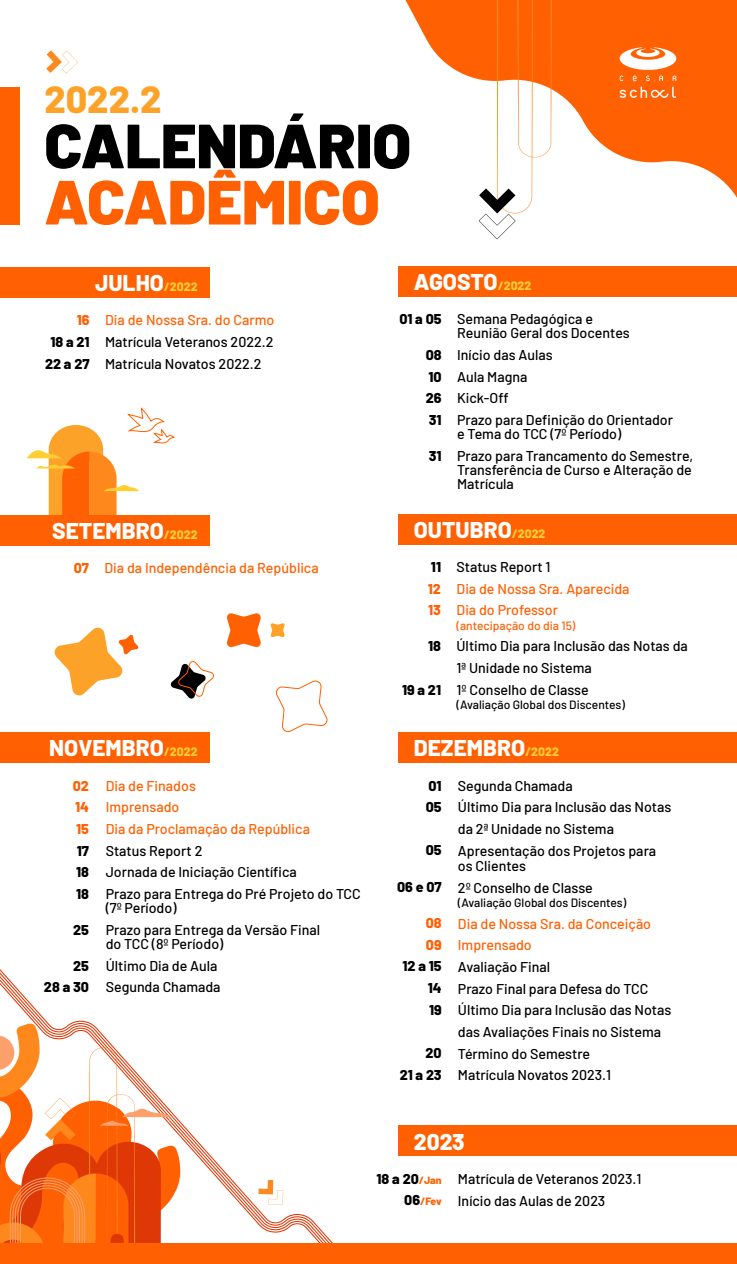
<style>
.page{position:relative;width:737px;height:1264px;background:#fff}
.page>*{position:absolute;margin:0;border:0;box-sizing:border-box;transform-origin:0 0}
.t1{font:900 62.3px "Barlow";color:#000}
.t2{font:900 62.3px "Barlow";color:#ff6002}
.t3{font:800 37.71px "Barlow";color:#fda228}
.t4{font:800 22.75px "Barlow";color:#fff}
.t5{font:500 14.17px/21.6px "Barlow";color:#000}
.t6{font:500 14.17px/21.6px "Barlow";color:#ff6002}
.t7{font:800 14.17px/21.6px "Barlow";color:#000;text-align:justify}
.t8{font:800 14.17px/21.6px "Barlow";color:#ff6002}
.t9{font:500 11.99px "Barlow";color:#000}
.t10{font:500 11.99px "Barlow";color:#ff6002}
.t11{font:800 10.5px "Barlow";color:#ff6002}
.s1{font-size:12.16px;color:#ffce33}
.s2{font-weight:800}
.s3{font-size:10.5px;color:#ff6002}
.s4{font-size:14.17px;color:#000}
</style>
<div class="page">
<div style="left:0;top:87px;width:20px;height:137px;background:#ff6002"></div>
<div style="left:398px;top:266px;width:339px;height:30px;background:#ff6002"></div>
<div style="left:398px;top:514px;width:339px;height:30px;background:#ff6002"></div>
<div style="left:0;top:267px;width:209px;height:30px;background:#ff6002"></div>
<div style="left:0;top:515px;width:209px;height:30px;background:#ff6002"></div>
<div style="left:0;top:732px;width:209px;height:30px;background:#ff6002"></div>
<div style="left:398px;top:732px;width:339px;height:30px;background:#ff6002"></div>
<div style="left:398px;top:1125px;width:339px;height:30px;background:#ff6002"></div>
<svg style="left:46px;top:50px;width:32px;height:23px"></svg>
<svg style="left:405px;top:0;width:332px;height:240px"></svg>
<svg style="left:478px;top:0;width:74px;height:239px"></svg>
<div style="left:655px;top:0;width:82px;height:104px;background:#ff6002"></div>
<svg style="left:619px;top:47px;width:57px;height:23px"></svg>
<svg style="left:619px;top:76px;width:57px;height:22px"></svg>
<svg style="left:26px;top:408px;width:149px;height:107px"></svg>
<svg style="left:170px;top:661px;width:44px;height:38px"></svg>
<svg style="left:226px;top:613px;width:35px;height:34px"></svg>
<svg style="left:270px;top:623px;width:15px;height:14px"></svg>
<svg style="left:276px;top:680px;width:52px;height:53px"></svg>
<svg style="left:54px;top:627px;width:85px;height:69px"></svg>
<div style="left:0;top:1242px;width:737px;height:21px;background:#ff6002"></div>
<svg style="left:0;top:969px;width:392px;height:274px"></svg>
<h2 class="t3" style="left:44px;top:71px;width:119px">2022.2</h2>
<h1 class="t1" style="left:44px;top:99px;width:368px">CALENDÁRIO</h1>
<h1 class="t2" style="left:44px;top:155px;width:337px">ACADÊMICO</h1>
<h3 class="t4" style="left:95px;top:266px;width:104px">JULHO<span class="s1">/2022</span></h3>
<p class="t8" style="left:77px;top:308px;width:14px">16</p>
<p class="t7" style="left:45px;top:330px;width:46px;text-align:center">18 a 21<br>22 a 27</p>
<p class="t6" style="left:105px;top:308px;width:170px">Dia de Nossa Sra. do Carmo</p>
<p class="t5" style="left:105px;top:330px;width:170px">Matrícula Veteranos 2022.2<br>Matrícula Novatos 2022.2</p>
<h3 class="t4" style="left:52px;top:514px;width:147px">SETEMBRO<span class="s1">/2022</span></h3>
<p class="t6" style="left:74px;top:556px;width:247px"><span class="s2">07</span> Dia da Independência da República</p>
<h3 class="t4" style="left:414px;top:265px;width:119px">AGOSTO<span class="s1">/2022</span></h3>
<p class="t7" style="left:399px;top:307px;width:44px">01 a 05</p>
<p class="t7" style="left:426px;top:343px;width:17px">08<br>10<br>26<br>31</p>
<p class="t7" style="left:429px;top:443px;width:14px">31</p>
<p class="t5" style="left:457px;top:310px;width:174px;line-height:14.2px">Semana Pedagógica e<br>Reunião Geral dos Docentes</p>
<p class="t5" style="left:457px;top:343px;width:217px">Início das Aulas<br>Aula Magna<br>Kick-Off<br>Prazo para Definição do Orientador</p>
<p class="t5" style="left:457px;top:422px;width:237px">e Tema do TCC (7º Período)<br>Prazo para Trancamento do Semestre,</p>
<p class="t5" style="left:457px;top:461px;width:236px;line-height:14.2px">Transferência de Curso e Alteração de<br>Matrícula</p>
<h3 class="t4" style="left:414px;top:512px;width:133px">OUTUBRO<span class="s1">/2022</span></h3>
<p class="t7" style="left:431px;top:555px;width:12px">11</p>
<p class="t8" style="left:428px;top:576px;width:15px">12<br>13</p>
<p class="t7" style="left:428px;top:634px;width:14px">18</p>
<p class="t7" style="left:402px;top:677px;width:40px">19 a 21</p>
<p class="t5" style="left:456px;top:555px;width:95px">Status Report 1</p>
<p class="t6" style="left:456px;top:576px;width:175px">Dia de Nossa Sra. Aparecida<br>Dia do Professor</p>
<p class="t10" style="left:456px;top:616px;width:120px">(antecipação do dia 15)</p>
<p class="t5" style="left:456px;top:634px;width:233px">Último Dia para Inclusão das Notas da<br>1ª Unidade no Sistema<br>1º Conselho de Classe</p>
<p class="t9" style="left:456px;top:695px;width:170px">(Avaliação Global dos Discentes)</p>
<h3 class="t4" style="left:49px;top:731px;width:150px">NOVEMBRO<span class="s1">/2022</span></h3>
<p class="t8" style="left:73px;top:773px;width:18px;text-align:justify">02<br>14<br>15</p>
<p class="t7" style="left:76px;top:838px;width:14px">17<br>18<br>18</p>
<p class="t7" style="left:73px;top:917px;width:17px">25</p>
<p class="t7" style="left:44px;top:953px;width:47px;text-align:right">25<br>28 a 30</p>
<p class="t6" style="left:106px;top:773px;width:206px">Dia de Finados<br>Imprensado<br>Dia da Proclamação da República</p>
<p class="t5" style="left:106px;top:838px;width:257px">Status Report 2<br>Jornada de Iniciação Científica<br>Prazo para Entrega do Pré Projeto do TCC</p>
<p class="t5" style="left:106px;top:895px;width:216px">(7º Período)<br>Prazo para Entrega da Versão Final</p>
<p class="t5" style="left:106px;top:931px;width:119px">do TCC (8º Período)<br>Último Dia de Aula<br>Segunda Chamada</p>
<h3 class="t4" style="left:414px;top:731px;width:147px">DEZEMBRO<span class="s1">/2022</span></h3>
<p class="t7" style="left:426px;top:773px;width:17px;line-height:21px">01<br>05</p>
<p class="t7" style="left:426px;top:837px;width:17px">05</p>
<p class="t7" style="left:397px;top:875px;width:46px">06 e 07</p>
<p class="t8" style="left:426px;top:911px;width:17px">08<br>09</p>
<p class="t7" style="left:428px;top:954px;width:15px;text-indent:-25px">12 a 15<br>14<br>19</p>
<p class="t7" style="left:399px;top:1040px;width:43px;text-align:right">20<br>21 a 23</p>
<p class="t5" style="left:458px;top:773px;width:215px">Segunda Chamada<br>Último Dia para Inclusão das Notas da 2ª Unidade no Sistema<br>Apresentação dos Projetos para</p>
<p class="t5" style="left:458px;top:853px;width:136px">os Clientes<br>2º Conselho de Classe</p>
<p class="t9" style="left:458px;top:893px;width:170px">(Avaliação Global dos Discentes)</p>
<p class="t6" style="left:458px;top:911px;width:195px">Dia de Nossa Sra. da Conceição<br>Imprensado</p>
<p class="t5" style="left:458px;top:954px;width:215px">Avaliação Final<br>Prazo Final para Defesa do TCC<br>Último Dia para Inclusão das Notas das Avaliações Finais no Sistema<br>Término do Semestre<br>Matrícula Novatos 2023.1</p>
<h3 class="t4" style="left:414px;top:1124px;width:52px">2023</h3>
<p class="t7" style="left:376px;top:1166px;width:67px">18 a 20<span class="s3">/Jan</span></p>
<p class="t11" style="left:404px;top:1192px;width:39px"><span class="s4">06</span>/Fev</p>
<p class="t5" style="left:458px;top:1166px;width:185px;line-height:21.9px">Matrícula de Veteranos 2023.1<br>Início das Aulas de 2023</p>
</div>
